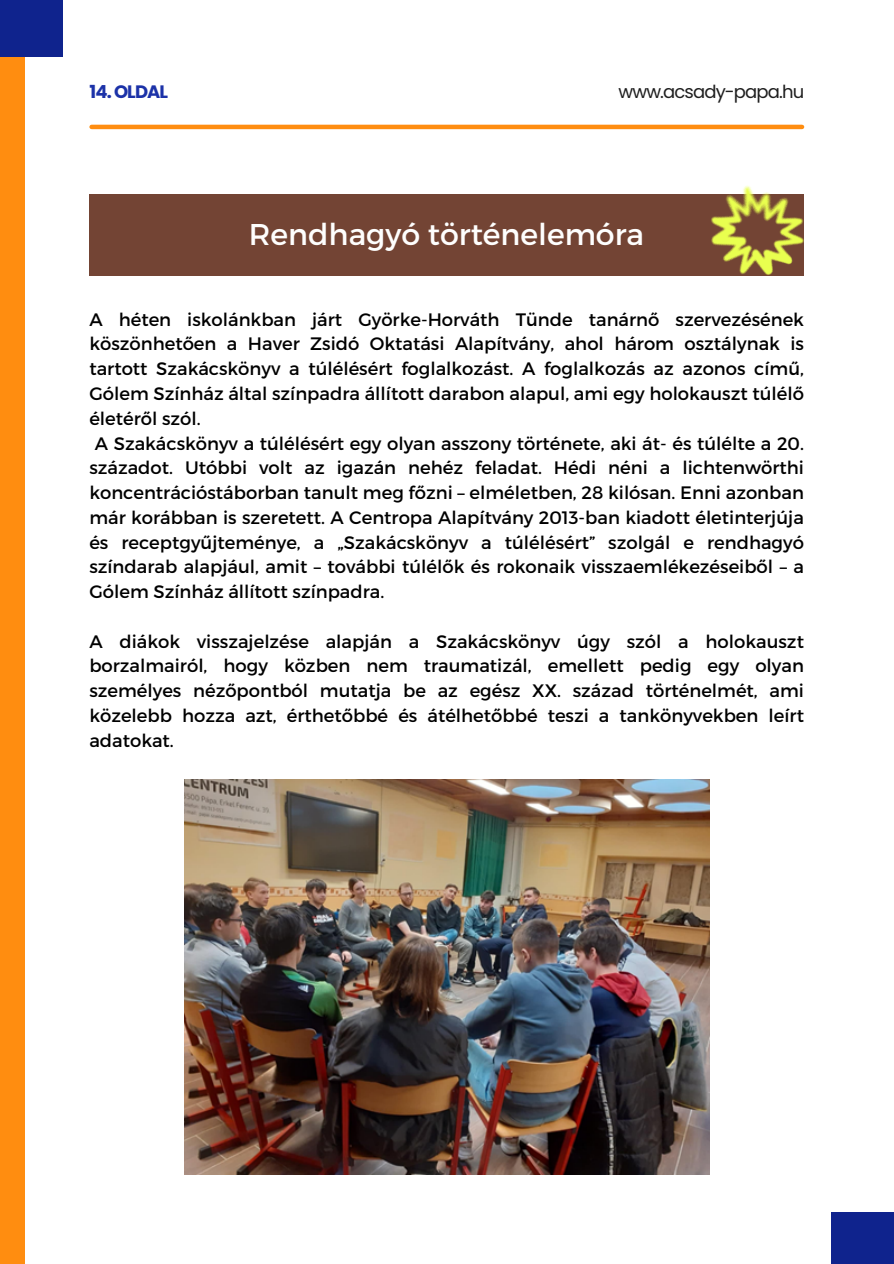
<style>
.page{position:relative;width:894px;height:1264px;background:#fff}
.page>*{position:absolute;margin:0;border:0;box-sizing:border-box;transform-origin:0 0}
.t1{font:30px "Montserrat";color:#fefefd}
.t2{font:18px/24.8px "Montserrat";color:#000;text-align:justify}
.t3{font:18px "Poppins";letter-spacing:-.05em;color:#1e1e1e}
.t4{font:700 18px "Poppins";letter-spacing:-.05em;color:#1c32a8}
</style>
<div class="page">
<div style="left:0;top:0;width:24px;height:1263px;background:#ff8d10"></div>
<div style="left:0;top:0;width:63px;height:56px;background:#0f238d"></div>
<div style="left:831px;top:1212px;width:62px;height:51px;background:#0f238d"></div>
<hr style="left:92px;top:125px;width:709px;height:4px;background:#ff8d10">
<div style="left:89px;top:194px;width:714px;height:81px;background:#734434"></div>
<img style="left:184px;top:779px;width:525px;height:395px">
<svg style="left:711px;top:185px;width:93px;height:90px"></svg>
<p class="t4" style="left:90px;top:79px;width:80px">14. OLDAL</p>
<h1 class="t3" style="left:618px;top:79px;width:187px">www.acsady-papa.hu</h1>
<p class="t1" style="left:249px;top:215px;width:396px">Rendhagyó történelemóra</p>
<p class="t2" style="left:89px;top:306px;width:716px">A héten iskolánkban járt Györke-Horváth Tünde tanárnő szervezésének köszönhetően a Haver Zsidó Oktatási Alapítvány, ahol három osztálynak is tartott Szakácskönyv a túlélésért foglalkozást. A foglalkozás az azonos című, Gólem Színház által színpadra állított darabon alapul, ami egy holokauszt túlélő életéről szól.</p>
<h2 class="t2" style="left:89px;top:430px;width:716px;text-indent:6px">A Szakácskönyv a túlélésért egy olyan asszony története, aki át- és túlélte a 20. századot. Utóbbi volt az igazán nehéz feladat. Hédi néni a lichtenwörthi koncentrációstáborban tanult meg főzni – elméletben, 28 kilósan. Enni azonban már korábban is szeretett. A Centropa Alapítvány 2013-ban kiadott életinterjúja és receptgyűjteménye, a „Szakácskönyv a túlélésért” szolgál e rendhagyó színdarab alapjául, amit – további túlélők és rokonaik visszaemlékezéseiből – a Gólem Színház állított színpadra.</h2>
<p class="t2" style="left:89px;top:628px;width:716px">A diákok visszajelzése alapján a Szakácskönyv úgy szól a holokauszt borzalmairól, hogy közben nem traumatizál, emellett pedig egy olyan személyes nézőpontból mutatja be az egész XX. század történelmét, ami közelebb hozza azt, érthetőbbé és átélhetőbbé teszi a tankönyvekben leírt adatokat.</p>
</div>
